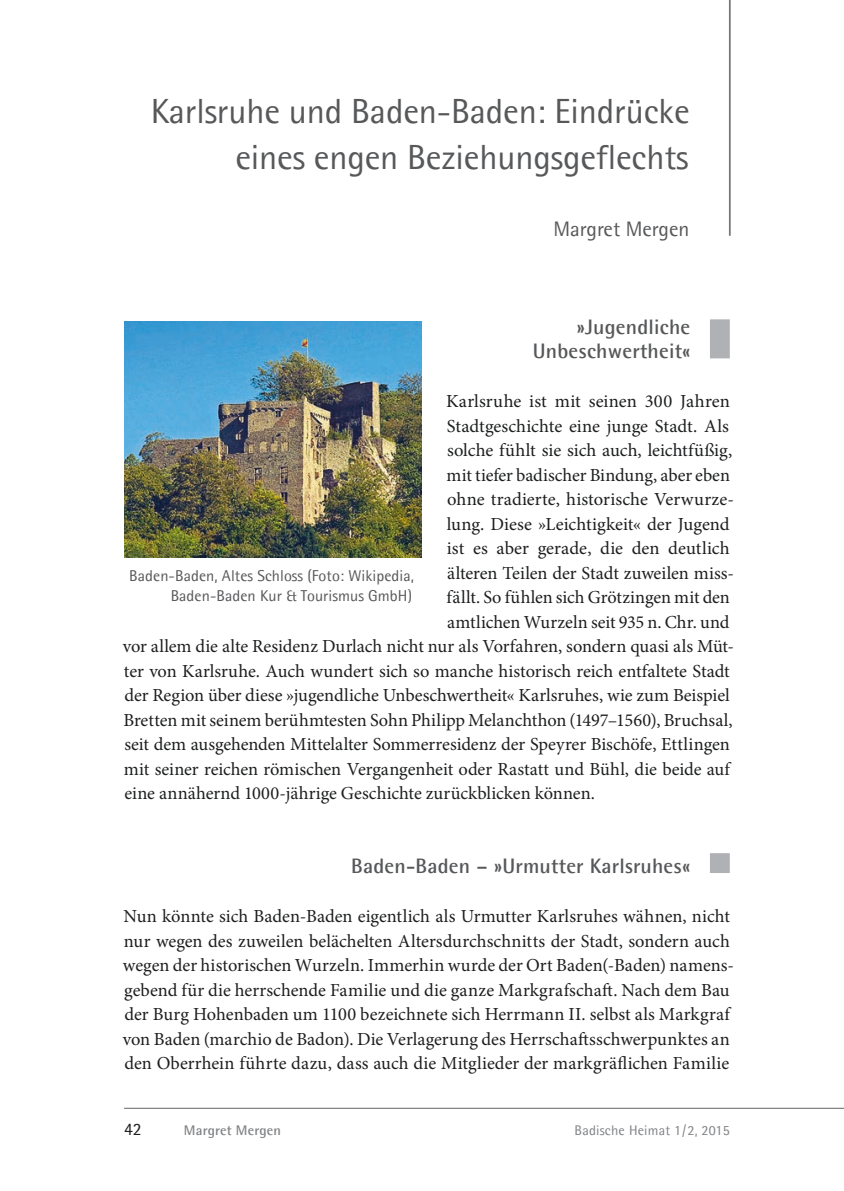
<style>
.page{position:relative;width:844px;height:1191px;background:#fff}
.page>*{position:absolute;margin:0;border:0;box-sizing:border-box;transform-origin:0 0}
.t1{font:35px/45.5px "Agfa Rotis Semisans";letter-spacing:-.005em;color:#57585a;text-align:right}
.t2{font:700 21px/24.5px "Agfa Rotis Semisans";letter-spacing:.01em;color:#57585a;text-align:right}
.t3{font:21px "Agfa Rotis Semisans";color:#57585a}
.t4{font:18.38px/24.5px "Minion Pro";color:#1d1e1f}
.t5{font:17.5px "Agfa Rotis Semisans";color:#1d1e1f}
.t6{font:15.75px/20.1px "Agfa Rotis Semisans";letter-spacing:.005em;color:#57585a;text-align:right}
.t7{font:14px "Agfa Rotis Semisans";letter-spacing:.015em;color:#808285}
.t8{font:700 14px "Agfa Rotis Semisans";letter-spacing:.015em;color:#808285}
</style>
<div class="page">
<hr style="left:124px;top:1108px;width:719px;height:1px;background:#636366">
<hr style="left:728px;top:0;width:2px;height:236px;background:#757679">
<div style="left:709px;top:319px;width:20px;height:39px;background:#b0b1b5"></div>
<div style="left:709px;top:853px;width:20px;height:20px;background:#b0b1b5"></div>
<img style="left:124px;top:321px;width:298px;height:237px">
<p class="t1" style="left:151px;top:88px;width:540px">Karlsruhe und Baden-Baden: Eindrücke eines engen Beziehungsgeflechts</p>
<p class="t3" style="left:553px;top:216px;width:137px">Margret Mergen</p>
<p class="t2" style="left:532px;top:314px;width:159px">»Jugendliche<br>Unbeschwertheit«</p>
<p class="t4" style="left:446px;top:391px;width:285px">Karlsruhe ist mit seinen 300 Jahren</p>
<p class="t4" style="left:446px;top:415px;width:284px">Stadtgeschichte eine junge Stadt. Als</p>
<p class="t4" style="left:447px;top:440px;width:287px">solche fühlt sie sich auch, leichtfüßig,</p>
<p class="t4" style="left:446px;top:464px;width:285px">mit tiefer badischer Bindung, aber eben</p>
<p class="t4" style="left:447px;top:489px;width:288px">ohne tradierte, historische Verwurze-</p>
<p class="t4" style="left:446px;top:513px;width:284px">lung. Diese »Leichtigkeit« der Jugend</p>
<p class="t4" style="left:446px;top:538px;width:284px">ist es aber gerade, die den deutlich</p>
<p class="t4" style="left:447px;top:562px;width:288px">älteren Teilen der Stadt zuweilen miss-</p>
<p class="t4" style="left:446px;top:587px;width:285px">fällt. So fühlen sich Grötzingen mit den</p>
<p class="t4" style="left:447px;top:611px;width:284px">amtlichen Wurzeln seit 935 n. Chr. und</p>
<p class="t4" style="left:123px;top:636px;width:612px">vor allem die alte Residenz Durlach nicht nur als Vorfahren, sondern quasi als Müt-</p>
<p class="t4" style="left:124px;top:660px;width:607px">ter von Karlsruhe. Auch wundert sich so manche historisch reich entfaltete Stadt</p>
<p class="t4" style="left:124px;top:685px;width:606px">der Region über diese »jugendliche Unbeschwertheit« Karlsruhes, wie zum Beispiel</p>
<p class="t4" style="left:123px;top:709px;width:610px">Bretten mit seinem berühmtesten Sohn Philipp Melanchthon (1497–1560), Bruchsal,</p>
<p class="t4" style="left:124px;top:734px;width:606px">seit dem ausgehenden Mittelalter Sommerresidenz der Speyrer Bischöfe, Ettlingen</p>
<p class="t4" style="left:124px;top:758px;width:607px">mit seiner reichen römischen Vergangenheit oder Rastatt und Bühl, die beide auf</p>
<p class="t4" style="left:124px;top:783px;width:472px">eine annähernd 1000-jährige Geschichte zurückblicken können.</p>
<p class="t6" style="left:129px;top:565px;width:286px">Baden-Baden, Altes Schloss (Foto: Wikipedia,<br>Baden-Baden Kur &amp; Tourismus GmbH)</p>
<p class="t2" style="left:351px;top:853px;width:340px">Baden-Baden – »Urmutter Karlsruhes«</p>
<p class="t4" style="left:123px;top:905px;width:612px">Nun könnte sich Baden-Baden eigentlich als Urmutter Karlsruhes wähnen, nicht nur wegen des zuweilen belächelten Altersdurchschnitts der Stadt, sondern auch wegen der historischen Wurzeln. Immerhin wurde der Ort Baden(-Baden) namens&shy;gebend für die herrschende Familie und die ganze Markgrafschaft. Nach dem Bau der Burg Hohenbaden um 1100 bezeichnete sich Herrmann II. selbst als Markgraf von Baden (marchio de Badon). Die Verlagerung des Herrschaftsschwerpunktes an den Oberrhein führte dazu, dass auch die Mitglieder der markgräflichen Familie</p>
<p class="t5" style="left:124px;top:1118px;width:19px">42</p>
<p class="t8" style="left:184px;top:1121px;width:99px">Margret Mergen</p>
<p class="t7" style="left:574px;top:1121px;width:157px">Badische Heimat 1 / 2, 2015</p>
</div>
